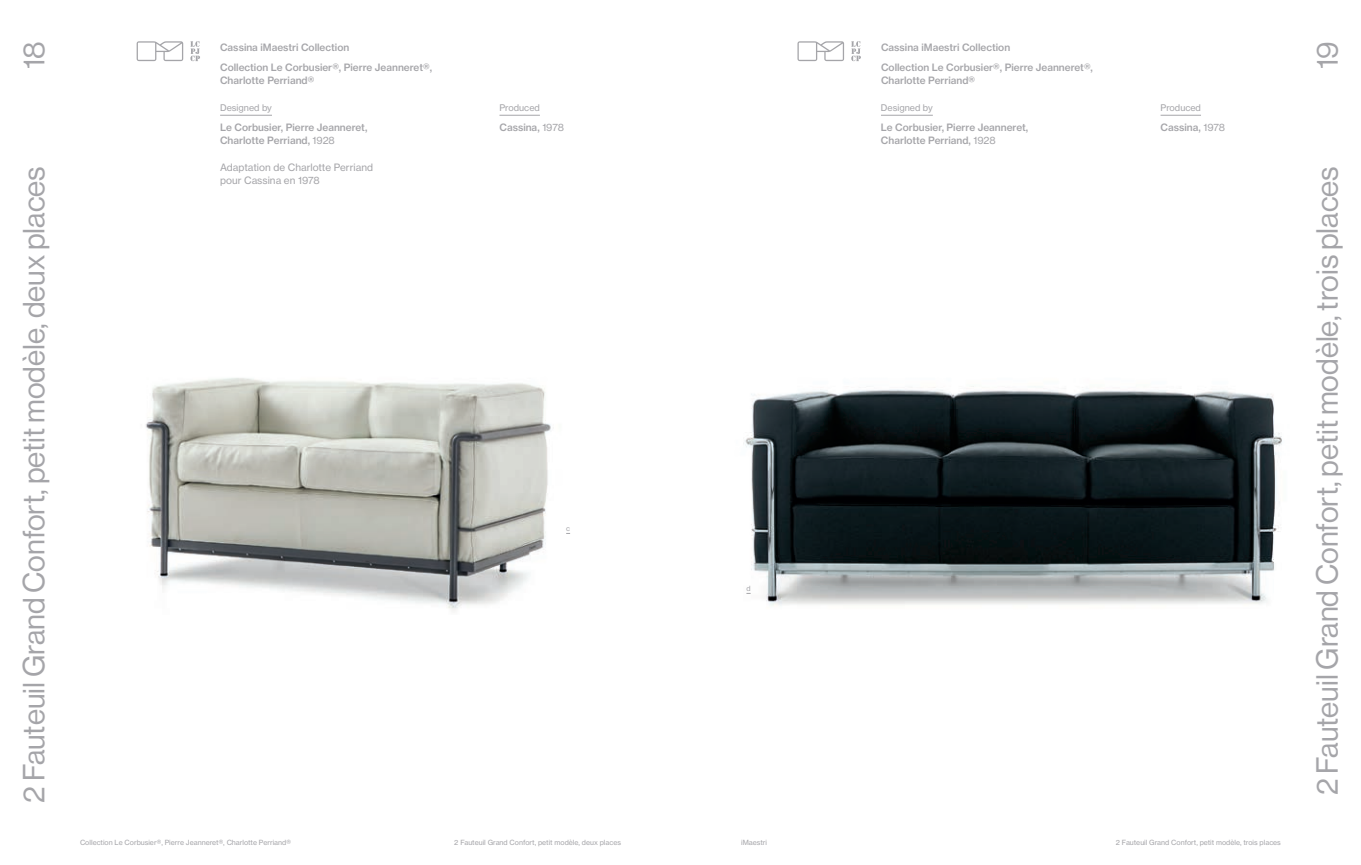
<style>
.page{position:relative;width:1361px;height:865px;background:#fff}
.page>*{position:absolute;margin:0;border:0;box-sizing:border-box;transform-origin:0 0}
.t1{font:30px "Haas Grot Disp 55 Roman";color:#a5a5a9}
.t2{font:500 10px/13px "Haas Grot Text 65";color:#a5a5a9}
.t3{font:10px/13px "Haas Grot Text 55 Roman";color:#a5a5a9}
.t4{font:9px "Haas Grot Text 55 Roman";color:#a5a5a9}
.t5{font:7px "Haas Grot Text 55 Roman";color:#a5a5a9}
.s1{font-family:"Haas Grot Text 55 Roman";font-weight:400}
</style>
<div class="page">
<img style="left:743px;top:386px;width:539px;height:220px">
<hr style="left:220px;top:115px;width:52px;height:1px;background:#a5a5a9">
<hr style="left:881px;top:115px;width:52px;height:1px;background:#a5a5a9">
<hr style="left:499px;top:115px;width:41px;height:1px;background:#a5a5a9">
<hr style="left:1160px;top:115px;width:41px;height:1px;background:#a5a5a9">
<img style="left:145px;top:378px;width:406px;height:233px">
<svg style="left:797px;top:41px;width:47px;height:20px"></svg>
<svg style="left:851px;top:41px;width:10px;height:20px"></svg>
<svg style="left:137px;top:41px;width:46px;height:20px"></svg>
<svg style="left:190px;top:41px;width:10px;height:20px"></svg>
<h1 class="t1" style="left:17px;top:69px;width:29px;rotate:-90deg">18</h1>
<h1 class="t1" style="left:1310px;top:69px;width:29px;rotate:-90deg">19</h1>
<p class="t2" style="left:220px;top:38px;width:213px;line-height:20px">Cassina iMaestri Collection<br>Collection Le Corbusier®, Pierre Jeanneret®,</p>
<p class="t2" style="left:220px;top:74px;width:96px">Charlotte Perriand®</p>
<p class="t2" style="left:881px;top:38px;width:213px;line-height:20px">Cassina iMaestri Collection<br>Collection Le Corbusier®, Pierre Jeanneret®,</p>
<p class="t2" style="left:881px;top:74px;width:96px">Charlotte Perriand®</p>
<h1 class="t1" style="left:17px;top:803px;width:638px;rotate:-90deg">2 Fauteuil Grand Confort, petit modèle, deux places</h1>
<p class="t4" style="left:220px;top:102px;width:53px">Designed by</p>
<p class="t2" style="left:220px;top:121px;width:149px">Le Corbusier, Pierre Jeanneret,<br>Charlotte Perriand, <span class="s1">1928</span></p>
<p class="t3" style="left:220px;top:161px;width:154px">Adaptation de Charlotte Perriand pour Cassina en 1978</p>
<h1 class="t1" style="left:1310px;top:795px;width:630px;rotate:-90deg">2 Fauteuil Grand Confort, petit modèle, trois places</h1>
<p class="t4" style="left:499px;top:102px;width:42px">Produced</p>
<p class="t2" style="left:499px;top:121px;width:66px">Cassina, <span class="s1">1978</span></p>
<p class="t4" style="left:881px;top:102px;width:53px">Designed by</p>
<p class="t2" style="left:881px;top:121px;width:149px">Le Corbusier, Pierre Jeanneret,<br>Charlotte Perriand, <span class="s1">1928</span></p>
<p class="t4" style="left:1160px;top:102px;width:42px">Produced</p>
<p class="t2" style="left:1160px;top:121px;width:66px">Cassina, <span class="s1">1978</span></p>
<p class="t5" style="left:566px;top:524px;width:5px">c</p>
<p class="t5" style="left:746px;top:584px;width:6px">d</p>
<p class="t5" style="left:80px;top:838px;width:212px">Collection Le Corbusier®, Pierre Jeanneret®, Charlotte Perriand®</p>
<p class="t5" style="left:454px;top:838px;width:168px">2 Fauteuil Grand Confort, petit modèle, deux places</p>
<p class="t5" style="left:741px;top:838px;width:27px">iMaestri</p>
<p class="t5" style="left:1116px;top:838px;width:167px">2 Fauteuil Grand Confort, petit modèle, trois places</p>
</div>
